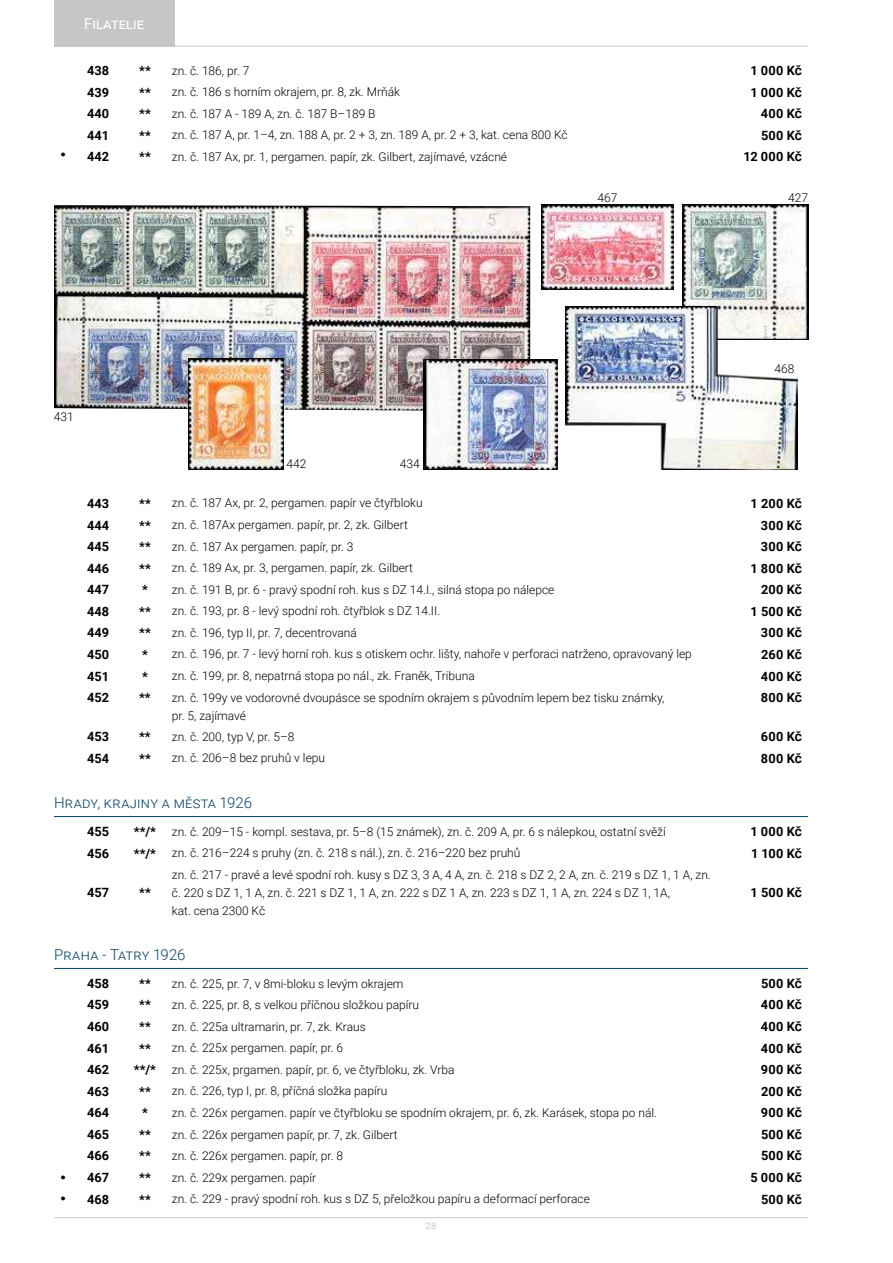
<style>
.page{position:relative;width:893px;height:1263px;background:#fff}
.page>*{position:absolute;margin:0;border:0;box-sizing:border-box;transform-origin:0 0}
.t1{font:300 15px "Roboto";letter-spacing:.01em;color:#094264}
.t2{font:300 15px "Roboto";letter-spacing:-.01em;color:#094264}
.t3{font:15px "Roboto";color:#fff}
.t4{font:700 12.75px "Roboto";color:#000}
.t5{font:300 12px/18px "Roboto";color:#000}
.t6{font:9px "Roboto";color:#c6c6c6}
.s1{font-weight:700;font-size:12.75px}
</style>
<div class="page">
<div style="left:54px;top:0;width:120px;height:47px;background:#c6c6c6"></div>
<hr style="left:54px;top:1217px;width:754px;height:1px;background:#c6c6c6">
<hr style="left:174px;top:46px;width:634px;height:1px;background:#c6c6c6">
<img style="left:683px;top:204px;width:125px;height:136px">
<img style="left:54px;top:205px;width:476px;height:206px">
<img style="left:424px;top:360px;width:133px;height:109px">
<img style="left:188px;top:358px;width:95px;height:111px">
<hr style="left:54px;top:816px;width:754px;height:1px;background:#094264">
<hr style="left:54px;top:968px;width:754px;height:1px;background:#094264">
<img style="left:541px;top:204px;width:132px;height:85px">
<img style="left:566px;top:307px;width:231px;height:162px">
<p class="t3" style="left:84px;top:13px;width:61px">Filatelie</p>
<p class="t4" style="left:87px;top:62px;width:23px">438</p>
<p class="t4" style="left:139px;top:66px;width:13px">**</p>
<p class="t5" style="left:172px;top:61px;width:79px">zn. č. 186, pr. 7</p>
<p class="t4" style="left:750px;top:62px;width:53px">1 000 Kč</p>
<p class="t4" style="left:87px;top:83px;width:23px">439</p>
<p class="t4" style="left:139px;top:87px;width:13px">**</p>
<p class="t5" style="left:172px;top:82px;width:230px">zn. č. 186 s horním okrajem, pr. 8, zk. Mrňák</p>
<p class="t4" style="left:750px;top:83px;width:53px">1 000 Kč</p>
<p class="t4" style="left:87px;top:105px;width:23px">440</p>
<p class="t4" style="left:139px;top:109px;width:13px">**</p>
<p class="t5" style="left:172px;top:104px;width:205px">zn. č. 187 A - 189 A, zn. č. 187 B–189 B</p>
<p class="t4" style="left:761px;top:105px;width:42px">400 Kč</p>
<p class="t4" style="left:87px;top:126px;width:23px">441</p>
<p class="t4" style="left:139px;top:130px;width:13px">**</p>
<p class="t5" style="left:172px;top:125px;width:397px">zn. č. 187 A, pr. 1–4, zn. 188 A, pr. 2 + 3, zn. 189 A, pr. 2 + 3, kat. cena 800 Kč</p>
<p class="t4" style="left:761px;top:126px;width:42px">500 Kč</p>
<p class="t4" style="left:60px;top:148px;width:50px"><sup>●</sup> 442</p>
<p class="t4" style="left:139px;top:152px;width:13px">**</p>
<p class="t5" style="left:172px;top:147px;width:337px">zn. č. 187 Ax, pr. 1, pergamen. papír, zk. Gilbert, zajímavé, vzácné</p>
<p class="t4" style="left:744px;top:148px;width:60px">12 000 Kč</p>
<p class="t5" style="left:54px;top:407px;width:21px">431</p>
<p class="t5" style="left:286px;top:454px;width:21px">442</p>
<p class="t5" style="left:400px;top:454px;width:21px">434</p>
<p class="t5" style="left:597px;top:188px;width:21px">467</p>
<p class="t5" style="left:788px;top:188px;width:21px">427</p>
<p class="t5" style="left:774px;top:359px;width:21px">468</p>
<p class="t4" style="left:87px;top:494px;width:23px">443</p>
<p class="t4" style="left:139px;top:498px;width:13px">**</p>
<p class="t5" style="left:172px;top:494px;width:252px">zn. č. 187 Ax, pr. 2, pergamen. papír ve čtyřbloku</p>
<p class="t4" style="left:751px;top:494px;width:53px">1 200 Kč</p>
<p class="t4" style="left:87px;top:516px;width:23px">444</p>
<p class="t4" style="left:139px;top:520px;width:13px">**</p>
<p class="t5" style="left:172px;top:515px;width:238px">zn. č. 187Ax pergamen. papír, pr. 2, zk. Gilbert</p>
<p class="t4" style="left:761px;top:516px;width:42px">300 Kč</p>
<p class="t4" style="left:87px;top:538px;width:23px">445</p>
<p class="t4" style="left:139px;top:542px;width:13px">**</p>
<p class="t5" style="left:172px;top:537px;width:183px">zn. č. 187 Ax pergamen. papír, pr. 3</p>
<p class="t4" style="left:761px;top:538px;width:42px">300 Kč</p>
<p class="t4" style="left:87px;top:559px;width:23px">446</p>
<p class="t4" style="left:139px;top:563px;width:13px">**</p>
<p class="t5" style="left:172px;top:558px;width:243px">zn. č. 189 Ax, pr. 3, pergamen. papír, zk. Gilbert</p>
<p class="t4" style="left:750px;top:559px;width:53px">1 800 Kč</p>
<p class="t4" style="left:87px;top:581px;width:23px">447</p>
<p class="t5" style="left:142px;top:580px;width:414px"><span class="s1">*</span> zn. č. 191 B, pr. 6 - pravý spodní roh. kus s DZ 14.I., silná stopa po nálepce</p>
<p class="t4" style="left:761px;top:581px;width:42px">200 Kč</p>
<p class="t4" style="left:87px;top:602px;width:23px">448</p>
<p class="t4" style="left:139px;top:606px;width:13px">**</p>
<p class="t5" style="left:172px;top:601px;width:270px">zn. č. 193, pr. 8 - levý spodní roh. čtyřblok s DZ 14.II.</p>
<p class="t4" style="left:750px;top:602px;width:53px">1 500 Kč</p>
<p class="t4" style="left:87px;top:624px;width:23px">449</p>
<p class="t4" style="left:139px;top:628px;width:13px">**</p>
<p class="t5" style="left:172px;top:623px;width:187px">zn. č. 196, typ II, pr. 7, decentrovaná</p>
<p class="t4" style="left:761px;top:624px;width:42px">300 Kč</p>
<p class="t4" style="left:87px;top:645px;width:23px">450</p>
<p class="t5" style="left:142px;top:645px;width:551px"><span class="s1">*</span> zn. č. 196, pr. 7 - levý horní roh. kus s otiskem ochr. lišty, nahoře v perforaci natrženo, opravovaný lep</p>
<p class="t4" style="left:761px;top:645px;width:42px">260 Kč</p>
<p class="t4" style="left:87px;top:667px;width:23px">451</p>
<p class="t5" style="left:142px;top:666px;width:334px"><span class="s1">*</span> zn. č. 199, pr. 8, nepatrná stopa po nál., zk. Franěk, Tribuna</p>
<p class="t4" style="left:761px;top:667px;width:42px">400 Kč</p>
<p class="t4" style="left:87px;top:689px;width:23px">452</p>
<p class="t4" style="left:139px;top:692px;width:13px">**</p>
<p class="t5" style="left:172px;top:688px;width:494px">zn. č. 199y ve vodorovné dvoupásce se spodním okrajem s původním lepem bez tisku známky, pr. 5, zajímavé</p>
<p class="t4" style="left:761px;top:689px;width:42px">800 Kč</p>
<p class="t4" style="left:87px;top:728px;width:23px">453</p>
<p class="t4" style="left:139px;top:731px;width:13px">**</p>
<p class="t5" style="left:172px;top:727px;width:124px">zn. č. 200, typ V, pr. 5–8</p>
<p class="t4" style="left:761px;top:728px;width:42px">600 Kč</p>
<p class="t4" style="left:87px;top:749px;width:23px">454</p>
<p class="t4" style="left:139px;top:753px;width:13px">**</p>
<p class="t5" style="left:172px;top:748px;width:155px">zn. č. 206–8 bez pruhů v lepu</p>
<p class="t4" style="left:761px;top:749px;width:42px">800 Kč</p>
<p class="t1" style="left:54px;top:792px;width:200px">Hrady, krajiny a města 1926</p>
<p class="t4" style="left:87px;top:822px;width:23px">455</p>
<p class="t5" style="left:134px;top:822px;width:533px"><span class="s1">**/*</span> zn. č. 209–15 - kompl. sestava, pr. 5–8 (15 známek), zn. č. 209 A, pr. 6 s nálepkou, ostatní svěží</p>
<p class="t4" style="left:750px;top:822px;width:53px">1 000 Kč</p>
<p class="t4" style="left:87px;top:844px;width:23px">456</p>
<p class="t5" style="left:134px;top:843px;width:388px"><span class="s1">**/*</span> zn. č. 216–224 s pruhy (zn. č. 218 s nál.), zn. č. 216–220 bez pruhů</p>
<p class="t4" style="left:751px;top:844px;width:52px">1 100 Kč</p>
<p class="t4" style="left:87px;top:883px;width:23px">457</p>
<p class="t4" style="left:139px;top:887px;width:13px">**</p>
<p class="t5" style="left:172px;top:865px;width:540px">zn. č. 217 - pravé a levé spodní roh. kusy s DZ 3, 3 A, 4 A, zn. č. 218 s DZ 2, 2 A, zn. č. 219 s DZ 1, 1 A, zn. č. 220 s DZ 1, 1 A, zn. č. 221 s DZ 1, 1 A, zn. 222 s DZ 1 A, zn. 223 s DZ 1, 1 A, zn. 224 s DZ 1, 1A,<br>kat. cena 2300 Kč</p>
<p class="t4" style="left:750px;top:883px;width:53px">1 500 Kč</p>
<p class="t2" style="left:54px;top:944px;width:133px">Praha - Tatry 1926</p>
<p class="t4" style="left:87px;top:974px;width:23px">458</p>
<p class="t4" style="left:139px;top:978px;width:13px">**</p>
<p class="t5" style="left:172px;top:974px;width:233px">zn. č. 225, pr. 7, v 8mi-bloku s levým okrajem</p>
<p class="t4" style="left:761px;top:974px;width:42px">500 Kč</p>
<p class="t4" style="left:87px;top:996px;width:23px">459</p>
<p class="t4" style="left:139px;top:1000px;width:13px">**</p>
<p class="t5" style="left:172px;top:995px;width:249px">zn. č. 225, pr. 8, s velkou příčnou složkou papíru</p>
<p class="t4" style="left:761px;top:996px;width:42px">400 Kč</p>
<p class="t4" style="left:87px;top:1017px;width:23px">460</p>
<p class="t4" style="left:139px;top:1021px;width:13px">**</p>
<p class="t5" style="left:172px;top:1017px;width:196px">zn. č. 225a ultramarin, pr. 7, zk. Kraus</p>
<p class="t4" style="left:761px;top:1017px;width:42px">400 Kč</p>
<p class="t4" style="left:87px;top:1039px;width:23px">461</p>
<p class="t4" style="left:139px;top:1043px;width:13px">**</p>
<p class="t5" style="left:172px;top:1038px;width:173px">zn. č. 225x pergamen. papír, pr. 6</p>
<p class="t4" style="left:761px;top:1039px;width:42px">400 Kč</p>
<p class="t4" style="left:87px;top:1061px;width:23px">462</p>
<p class="t5" style="left:134px;top:1060px;width:322px"><span class="s1">**/*</span> zn. č. 225x, prgamen. papír, pr. 6, ve čtyřbloku, zk. Vrba</p>
<p class="t4" style="left:761px;top:1061px;width:42px">900 Kč</p>
<p class="t4" style="left:87px;top:1082px;width:23px">463</p>
<p class="t4" style="left:139px;top:1086px;width:13px">**</p>
<p class="t5" style="left:172px;top:1082px;width:217px">zn. č. 226, typ I, pr. 8, příčná složka papíru</p>
<p class="t4" style="left:761px;top:1082px;width:42px">200 Kč</p>
<p class="t4" style="left:87px;top:1104px;width:23px">464</p>
<p class="t5" style="left:142px;top:1103px;width:516px"><span class="s1">*</span> zn. č. 226x pergamen. papír ve čtyřbloku se spodním okrajem, pr. 6, zk. Karásek, stopa po nál.</p>
<p class="t4" style="left:761px;top:1104px;width:42px">900 Kč</p>
<p class="t4" style="left:87px;top:1125px;width:23px">465</p>
<p class="t4" style="left:139px;top:1129px;width:13px">**</p>
<p class="t5" style="left:172px;top:1125px;width:227px">zn. č. 226x pergamen papír, pr. 7, zk. Gilbert</p>
<p class="t4" style="left:761px;top:1125px;width:42px">500 Kč</p>
<p class="t4" style="left:87px;top:1147px;width:23px">466</p>
<p class="t4" style="left:139px;top:1151px;width:13px">**</p>
<p class="t5" style="left:172px;top:1146px;width:173px">zn. č. 226x pergamen. papír, pr. 8</p>
<p class="t4" style="left:761px;top:1147px;width:42px">500 Kč</p>
<p class="t4" style="left:60px;top:1168px;width:50px"><sup>●</sup> 467</p>
<p class="t4" style="left:139px;top:1172px;width:13px">**</p>
<p class="t5" style="left:172px;top:1168px;width:146px">zn. č. 229x pergamen. papír</p>
<p class="t4" style="left:750px;top:1168px;width:53px">5 000 Kč</p>
<p class="t4" style="left:60px;top:1190px;width:50px"><sup>●</sup> 468</p>
<p class="t4" style="left:139px;top:1194px;width:13px">**</p>
<p class="t5" style="left:172px;top:1189px;width:420px">zn. č. 229 - pravý spodní roh. kus s DZ 5, přeložkou papíru a deformací perforace</p>
<p class="t4" style="left:761px;top:1190px;width:42px">500 Kč</p>
<p class="t6" style="left:426px;top:1220px;width:12px">28</p>
</div>
